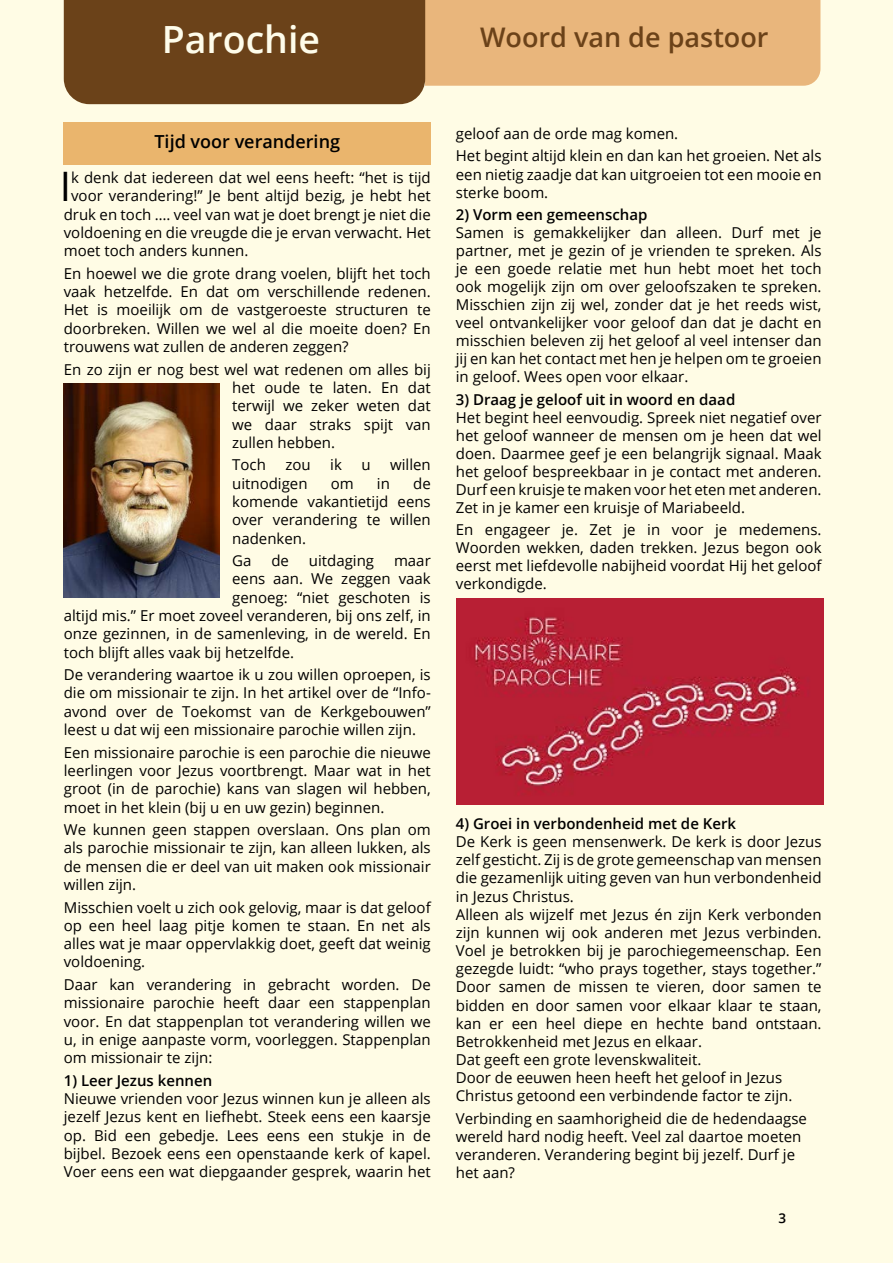
<style>
.page{position:relative;width:893px;height:1263px;background:#fffce5}
.page>*{position:absolute;margin:0;border:0;box-sizing:border-box;transform-origin:0 0}
.t1{font:40.65px "Open Sans";color:#000}
.t2{font:600 37.5px "Open Sans";color:#fefcea}
.t3{font:600 27px "Open Sans";color:#6b4219}
.t4{font:600 18px "Open Sans";color:#000}
.t5{font:15px/18.3px "Open Sans";color:#000;text-align:justify}
.t6{font:600 15px "Open Sans";color:#000}
.t7{font:600 13.5px "Open Sans";color:#000}
</style>
<div class="page">
<svg style="left:64px;top:0;width:756px;height:104px"></svg>
<img style="left:64px;top:384px;width:155px;height:213px">
<div style="left:64px;top:122px;width:367px;height:43px;background:#eab56d"></div>
<img style="left:456px;top:599px;width:367px;height:205px">
<h2 class="t2" style="left:162px;top:14px;width:160px">Parochie</h2>
<h3 class="t3" style="left:480px;top:19px;width:290px">Woord van de pastoor</h3>
<p class="t4" style="left:154px;top:129px;width:187px">Tijd voor verandering</p>
<h1 class="t1" style="left:60px;top:159px;width:13px">I</h1>
<p class="t5" style="left:71px;top:168px;width:361px">k denk dat iedereen dat wel eens heeft: “het is tijd</p>
<p class="t5" style="left:71px;top:186px;width:361px">voor verandering!” Je bent altijd bezig, je hebt het</p>
<p class="t5" style="left:64px;top:205px;width:368px">druk en toch …. veel van wat je doet brengt je niet die</p>
<p class="t5" style="left:64px;top:223px;width:368px">voldoening en die vreugde die je ervan verwacht. Het</p>
<p class="t5" style="left:64px;top:241px;width:186px">moet toch anders kunnen.</p>
<p class="t5" style="left:64px;top:264px;width:369px">En hoewel we die grote drang voelen, blijft het toch vaak hetzelfde. En dat om verschillende redenen.<br>Het is moeilijk om de vastgeroeste structuren te doorbreken. Willen we wel al die moeite doen? En trouwens wat zullen de anderen zeggen?</p>
<p class="t5" style="left:232px;top:360px;width:200px;text-indent:-168px">En zo zijn er nog best wel wat redenen om alles bij het oude te laten. En dat terwijl we zeker weten dat we daar straks spijt van zullen hebben.</p>
<p class="t5" style="left:232px;top:455px;width:35px">Toch</p>
<p class="t5" style="left:285px;top:455px;width:27px">zou</p>
<p class="t5" style="left:330px;top:455px;width:13px">ik</p>
<p class="t5" style="left:361px;top:455px;width:11px">u</p>
<p class="t5" style="left:390px;top:455px;width:42px">willen</p>
<p class="t5" style="left:232px;top:474px;width:77px">uitnodigen</p>
<p class="t5" style="left:331px;top:474px;width:25px">om</p>
<p class="t5" style="left:377px;top:474px;width:15px">in</p>
<p class="t5" style="left:232px;top:474px;width:200px;text-indent:181px">de komende vakantietijd eens over verandering te willen nadenken.</p>
<p class="t5" style="left:232px;top:551px;width:21px">Ga</p>
<p class="t5" style="left:271px;top:551px;width:19px">de</p>
<p class="t5" style="left:309px;top:551px;width:67px">uitdaging</p>
<p class="t5" style="left:394px;top:551px;width:38px">maar</p>
<p class="t5" style="left:232px;top:569px;width:200px">eens aan. We zeggen vaak</p>
<p class="t5" style="left:232px;top:588px;width:200px">genoeg: “niet geschoten is</p>
<p class="t5" style="left:64px;top:606px;width:368px">altijd mis.” Er moet zoveel veranderen, bij ons zelf, in</p>
<p class="t5" style="left:64px;top:624px;width:368px">onze gezinnen, in de samenleving, in de wereld. En</p>
<p class="t5" style="left:64px;top:643px;width:232px">toch blijft alles vaak bij hetzelfde.</p>
<p class="t5" style="left:64px;top:665px;width:369px">De verandering waartoe ik u zou willen oproepen, is die om missionair te zijn. In het artikel over de “Info&shy;avond over de Toekomst van de Kerkgebouwen” leest u dat wij een missionaire parochie willen zijn.</p>
<p class="t5" style="left:64px;top:743px;width:368px">Een missionaire parochie is een parochie die nieuwe leerlingen voor Jezus voortbrengt. Maar wat in het groot (in de parochie) kans van slagen wil hebben, moet in het klein (bij u en uw gezin) beginnen.</p>
<p class="t5" style="left:64px;top:820px;width:368px">We kunnen geen stappen overslaan. Ons plan om als parochie missionair te zijn, kan alleen lukken, als de mensen die er deel van uit maken ook missionair willen zijn.</p>
<p class="t5" style="left:64px;top:897px;width:368px">Misschien voelt u zich ook gelovig, maar is dat geloof op een heel laag pitje komen te staan. En net als alles wat je maar oppervlakkig doet, geeft dat weinig voldoening.</p>
<p class="t5" style="left:64px;top:975px;width:368px">Daar kan verandering in gebracht worden. De missionaire parochie heeft daar een stappenplan voor. En dat stappenplan tot verandering willen we u, in enige aanpaste vorm, voorleggen. Stappenplan om missionair te zijn:</p>
<p class="t6" style="left:64px;top:1070px;width:150px">1) Leer Jezus kennen</p>
<p class="t5" style="left:64px;top:1089px;width:369px">Nieuwe vrienden voor Jezus winnen kun je alleen als jezelf Jezus kent en liefhebt. Steek eens een kaarsje op. Bid een gebedje. Lees eens een stukje in de bijbel. Bezoek eens een openstaande kerk of kapel.<br>Voer eens een wat diepgaander gesprek, waarin het</p>
<p class="t5" style="left:456px;top:122px;width:367px;line-height:22.5px">geloof aan de orde mag komen.<br>Het begint altijd klein en dan kan het groeien. Net als</p>
<p class="t5" style="left:456px;top:165px;width:367px">een nietig zaadje dat kan uitgroeien tot een mooie en sterke boom.</p>
<p class="t6" style="left:456px;top:204px;width:193px">2) Vorm een gemeenschap</p>
<p class="t5" style="left:456px;top:223px;width:367px">Samen is gemakkelijker dan alleen. Durf met je partner, met je gezin of je vrienden te spreken. Als je een goede relatie met hun hebt moet het toch ook mogelijk zijn om over geloofszaken te spreken.<br>Misschien zijn zij wel, zonder dat je het reeds wist, veel ontvankelijker voor geloof dan dat je dacht en misschien beleven zij het geloof al veel intenser dan jij en kan het contact met hen je helpen om te groeien in geloof. Wees open voor elkaar.</p>
<p class="t6" style="left:456px;top:389px;width:281px">3) Draag je geloof uit in woord en daad</p>
<p class="t5" style="left:456px;top:408px;width:367px">Het begint heel eenvoudig. Spreek niet negatief over het geloof wanneer de mensen om je heen dat wel doen. Daarmee geef je een belangrijk signaal. Maak het geloof bespreekbaar in je contact met anderen.<br>Durf een kruisje te maken voor het eten met anderen.<br>Zet in je kamer een kruisje of Mariabeeld.</p>
<p class="t5" style="left:456px;top:520px;width:367px">En engageer je. Zet je in voor je medemens.<br>Woorden wekken, daden trekken. Jezus begon ook eerst met liefdevolle nabijheid voordat Hij het geloof verkondigde.</p>
<p class="t6" style="left:456px;top:813px;width:282px">4) Groei in verbondenheid met de Kerk</p>
<p class="t5" style="left:456px;top:832px;width:367px;text-align:left">De Kerk is geen mensenwerk. De kerk is door Jezus zelf gesticht. Zij is de grote gemeenschap van mensen die gezamenlijk uiting geven van hun verbondenheid in Jezus Christus.<br>Alleen als wijzelf met Jezus én zijn Kerk verbonden zijn kunnen wij ook anderen met Jezus verbinden.<br>Voel je betrokken bij je parochiegemeenschap. Een gezegde luidt: “who prays together, stays together.” Door samen de missen te vieren, door samen te bidden en door samen voor elkaar klaar te staan, kan er een heel diepe en hechte band ontstaan.<br>Betrokkenheid met Jezus en elkaar.<br>Dat geeft een grote levenskwaliteit.<br>Door de eeuwen heen heeft het geloof in Jezus Christus getoond een verbindende factor te zijn.</p>
<p class="t5" style="left:456px;top:1109px;width:353px;text-align:left">Verbinding en saamhorigheid die de hedendaagse wereld hard nodig heeft. Veel zal daartoe moeten veranderen. Verandering begint bij jezelf. Durf je het aan?</p>
<p class="t7" style="left:779px;top:1209px;width:9px">3</p>
</div>
